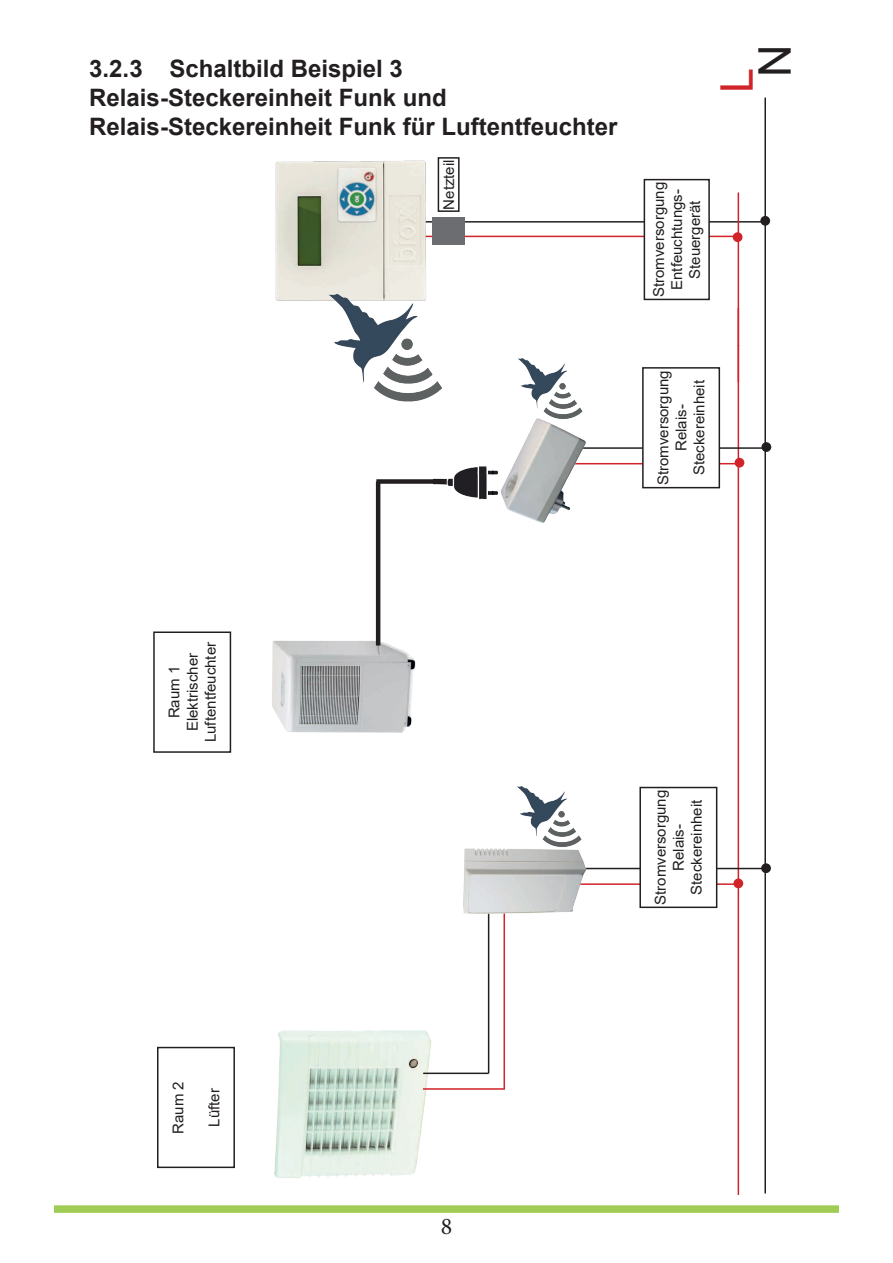
<style>
.page{position:relative;width:893px;height:1263px;background:#fff}
.page>*{position:absolute;margin:0;border:0;box-sizing:border-box;transform-origin:0 0}
.t1{font:45px "Arial";color:#d1232a}
.t2{font:45px "Arial";color:#231f20}
.t3{font:700 24px/28.8px "Arial";color:#231f20}
.t4{font:24px "Minion Pro";color:#231f20}
.t5{font:15px/18px "Arial";color:#231f20;text-align:center}
</style>
<div class="page">
<hr style="left:503px;top:902px;width:2px;height:187px;background:#d1232a">
<hr style="left:488px;top:876px;width:1px;height:197px;background:#231f20">
<hr style="left:738px;top:345px;width:1px;height:850px;background:#d1232a">
<hr style="left:556px;top:463px;width:184px;height:1px;background:#d1232a">
<hr style="left:764px;top:98px;width:2px;height:1095px;background:#231f20">
<hr style="left:570px;top:447px;width:196px;height:2px;background:#231f20">
<div style="left:735px;top:458px;width:9px;height:10px;background:#d1232a;border-radius:50%"></div>
<div style="left:761px;top:442px;width:10px;height:10px;background:#231f20;border-radius:50%"></div>
<div style="left:153px;top:631px;width:78px;height:122px;border:2px solid #231f20"></div>
<div style="left:157px;top:1047px;width:78px;height:121px;border:2px solid #231f20"></div>
<div style="left:733px;top:878px;width:10px;height:10px;background:#d1232a;border-radius:50%"></div>
<div style="left:761px;top:863px;width:10px;height:10px;background:#231f20;border-radius:50%"></div>
<hr style="left:335px;top:236px;width:404px;height:1px;background:#d1232a">
<hr style="left:314px;top:221px;width:451px;height:2px;background:#231f20">
<div style="left:733px;top:232px;width:9px;height:10px;background:#d1232a;border-radius:50%"></div>
<div style="left:760px;top:216px;width:10px;height:10px;background:#231f20;border-radius:50%"></div>
<div style="left:432px;top:217px;width:33px;height:28px;background:#6c6d70"></div>
<div style="left:438px;top:157px;width:22px;height:55px;border:2px solid #231f20"></div>
<hr style="left:738px;top:192px;width:1px;height:190px;background:#d1232a">
<img style="left:275px;top:160px;width:157px;height:141px">
<div style="left:644px;top:180px;width:65px;height:119px;background:#fff"></div>
<div style="left:644px;top:179px;width:66px;height:121px;border:2px solid #231f20"></div>
<img style="left:272px;top:606px;width:144px;height:127px">
<hr style="left:554px;top:883px;width:184px;height:2px;background:#d1232a">
<hr style="left:567px;top:868px;width:197px;height:1px;background:#231f20">
<div style="left:640px;top:787px;width:77px;height:120px;background:#fff"></div>
<div style="left:639px;top:787px;width:78px;height:121px;border:2px solid #231f20"></div>
<img style="left:274px;top:1030px;width:171px;height:148px">
<div style="left:643px;top:368px;width:76px;height:120px;background:#fff"></div>
<div style="left:642px;top:367px;width:78px;height:121px;border:2px solid #231f20"></div>
<img style="left:325px;top:285px;width:98px;height:98px">
<img style="left:374px;top:336px;width:68px;height:66px">
<div style="left:54px;top:1205px;width:785px;height:8px;background:#a0cc55"></div>
<img style="left:517px;top:786px;width:50px;height:37px">
<img style="left:543px;top:810px;width:27px;height:13px">
<img style="left:463px;top:823px;width:133px;height:111px">
<hr style="left:423px;top:1088px;width:82px;height:2px;background:#d1232a">
<hr style="left:423px;top:1072px;width:66px;height:2px;background:#231f20">
<img style="left:507px;top:410px;width:90px;height:113px">
<img style="left:518px;top:358px;width:50px;height:50px">
<img style="left:543px;top:382px;width:39px;height:38px">
<img style="left:434px;top:463px;width:75px;height:45px">
<hr style="left:376px;top:481px;width:4px;height:164px;background:#231f20">
<div style="left:376px;top:479px;width:70px;height:5px;background:#231f20"></div>
<h2 class="t3" style="left:89px;top:54px;width:530px">3.2.3 Schaltbild Beispiel 3<br>Relais-Steckereinheit Funk und<br>Relais-Steckereinheit Funk für Luftentfeuchter</h2>
<p class="t5" style="left:440px;top:210px;width:52px;rotate:-90deg">Netzteil</p>
<h1 class="t2" style="left:744px;top:77px;width:34px;rotate:-90deg">N</h1>
<h1 class="t1" style="left:706px;top:93px;width:27px;rotate:-90deg">L</h1>
<p class="t5" style="left:650px;top:297px;width:117px;rotate:-90deg">Stromversorgung<br>Entfeuchtungs-<br>Steuergerät</p>
<p class="t5" style="left:654px;top:485px;width:117px;rotate:-90deg">Stromversorgung<br>Relais-<br>Steckereinheit</p>
<p class="t5" style="left:165px;top:742px;width:102px;rotate:-90deg">Raum 1<br>Elektrischer<br>Luftentfeuchter</p>
<p class="t5" style="left:651px;top:905px;width:117px;rotate:-90deg">Stromversorgung<br>Relais-<br>Steckereinheit</p>
<p class="t5" style="left:169px;top:1134px;width:54px;rotate:-90deg">Raum 2</p>
<p class="t5" style="left:205px;top:1126px;width:40px;rotate:-90deg">Lüfter</p>
<h2 class="t4" style="left:441px;top:1210px;width:13px">8</h2>
</div>
